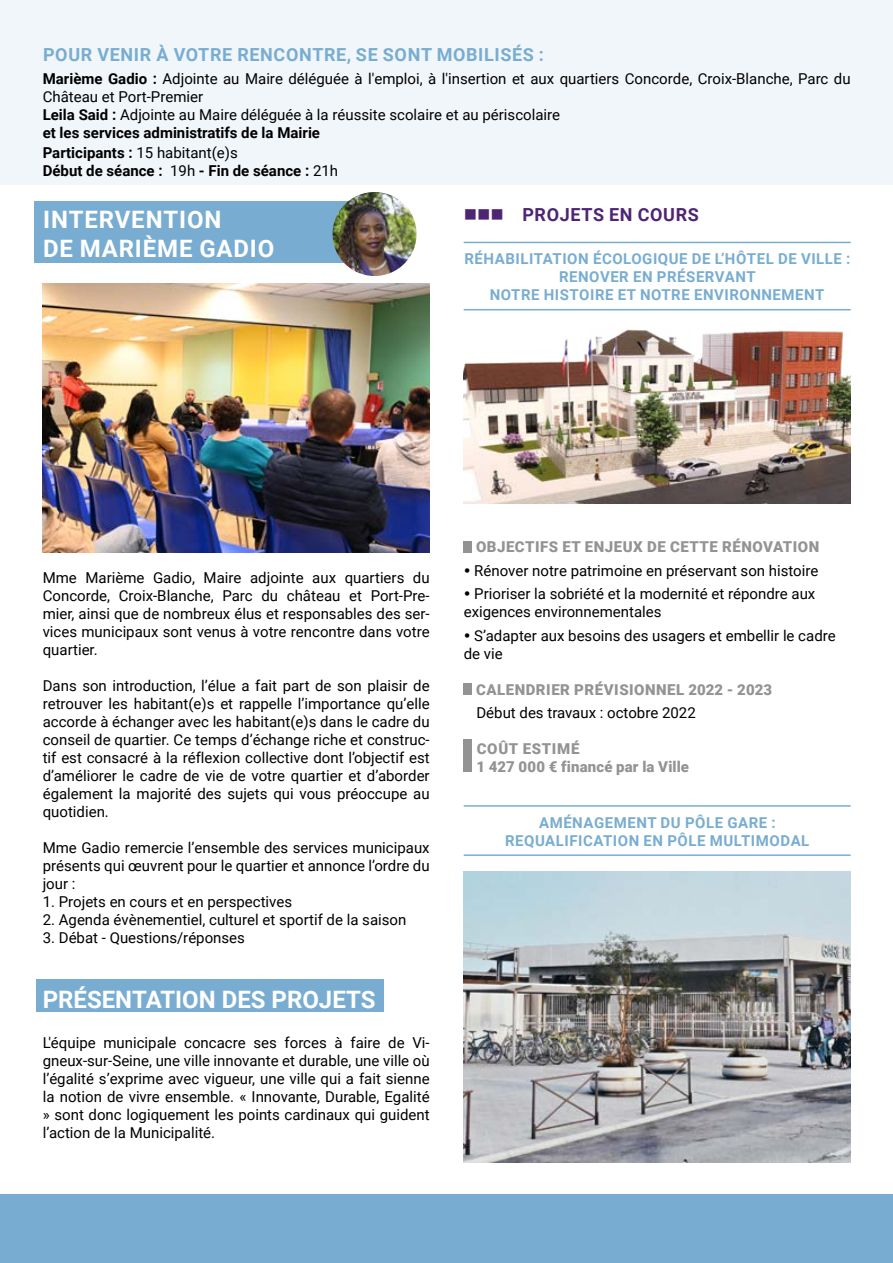
<style>
.page{position:relative;width:893px;height:1263px;background:#fff}
.page>*{position:absolute;margin:0;border:0;box-sizing:border-box;transform-origin:0 0}
.t1{font:700 24px/28.8px "Roboto";letter-spacing:.035em;color:#fff}
.t2{font:700 24px "Roboto";color:#fff}
.t3{font:700 18px "Roboto";letter-spacing:.035em;color:#78add1}
.t4{font:700 18px "Roboto";letter-spacing:.035em;color:#4e2575}
.t5{font:15px/18px "Roboto";color:#000;text-align:justify}
.t6{font:700 15px/18px "Roboto";letter-spacing:.035em;color:#78add1;text-align:center}
.t7{font:900 15px "Roboto";letter-spacing:.035em;color:#939393}
.t8{font:700 15px/18px "Roboto";color:#000}
.t9{font:900 15px/18px "Roboto";letter-spacing:.01em;color:#939393}
.s1{font-weight:700}
.s2{font-weight:400}
</style>
<div class="page">
<div style="left:0;top:1195px;width:893px;height:68px;background:#78add1"></div>
<div style="left:36px;top:979px;width:348px;height:33px;background:#78add1"></div>
<div style="left:0;top:0;width:893px;height:185px;background:#f1f6fa"></div>
<div style="left:34px;top:201px;width:317px;height:33px;background:#78add1"></div>
<div style="left:34px;top:234px;width:317px;height:29px;background:#78add1"></div>
<hr style="left:464px;top:242px;width:387px;height:1px;background:#78add1">
<hr style="left:464px;top:309px;width:387px;height:1px;background:#78add1">
<hr style="left:464px;top:805px;width:387px;height:2px;background:#78add1">
<hr style="left:464px;top:854px;width:387px;height:2px;background:#78add1">
<div style="left:464px;top:541px;width:8px;height:11px;background:#939393"></div>
<div style="left:464px;top:683px;width:8px;height:12px;background:#939393"></div>
<img style="left:464px;top:872px;width:387px;height:290px">
<img style="left:464px;top:329px;width:387px;height:175px">
<img style="left:43px;top:283px;width:387px;height:269px">
<img style="left:333px;top:192px;width:84px;height:84px;border-radius:42px">
<div style="left:464px;top:739px;width:8px;height:33px;background:#939393"></div>
<p class="t3" style="left:43px;top:47px;width:502px">POUR VENIR À VOTRE RENCONTRE, SE SONT MOBILISÉS :</p>
<p class="t5" style="left:43px;top:71px;width:809px;text-align:left"><span class="s1">Marième Gadio :</span> Adjointe au Maire déléguée à l'emploi, à l'insertion et aux quartiers Concorde, Croix-Blanche, Parc du Château et Port-Premier<br><span class="s1">Leila Said :</span> Adjointe au Maire déléguée à la réussite scolaire et au périscolaire<br><span class="s1">et les services administratifs de la Mairie</span></p>
<p class="t8" style="left:43px;top:145px;width:297px">Participants : <span class="s2">15 habitant(e)s<br></span>Début de séance : <span class="s2">19h</span> - Fin de séance : <span class="s2">21h</span></p>
<h1 class="t1" style="left:43px;top:208px;width:233px">INTERVENTION<br>DE MARIÈME GADIO</h1>
<p class="t4" style="left:464px;top:208px;width:237px">■■■ PROJETS EN COURS</p>
<p class="t6" style="left:464px;top:250px;width:387px">RÉHABILITATION ÉCOLOGIQUE DE L’HÔTEL DE VILLE :<br>RENOVER EN PRÉSERVANT<br>NOTRE HISTOIRE ET NOTRE ENVIRONNEMENT</p>
<p class="t5" style="left:43px;top:570px;width:388px">Mme Marième Gadio, Maire adjointe aux quartiers du Concorde, Croix-Blanche, Parc du château et Port-Pre&shy;mier, ainsi que de nombreux élus et responsables des ser&shy;vices municipaux sont venus à votre rencontre dans votre quartier.</p>
<p class="t5" style="left:43px;top:678px;width:388px">Dans son introduction, l’élue a fait part de son plaisir de retrouver les habitant(e)s et rappelle l’importance qu’elle accorde à échanger avec les habitant(e)s dans le cadre du conseil de quartier. Ce temps d’échange riche et construc&shy;tif est consacré à la réflexion collective dont l’objectif est d’améliorer le cadre de vie de votre quartier et d’aborder également la majorité des sujets qui vous préoccupe au quotidien.</p>
<p class="t5" style="left:43px;top:840px;width:388px">Mme Gadio remercie l’ensemble des services municipaux présents qui œuvrent pour le quartier et annonce l’ordre du jour :</p>
<p class="t5" style="left:43px;top:894px;width:251px">1. Projets en cours et en perspectives</p>
<p class="t5" style="left:43px;top:912px;width:365px">2. Agenda évènementiel, culturel et sportif de la saison</p>
<p class="t5" style="left:43px;top:930px;width:204px">3. Débat - Questions/réponses</p>
<h1 class="t2" style="left:43px;top:990px;width:334px">PRÉSENTATION DES PROJETS</h1>
<p class="t5" style="left:43px;top:1034px;width:388px">L'équipe municipale concacre ses forces à faire de Vi&shy;gneux-sur-Seine, une ville innovante et durable, une ville où l’égalité s’exprime avec vigueur, une ville qui a fait sienne la notion de vivre ensemble. « Innovante, Durable, Egalité » sont donc logiquement les points cardinaux qui guident l’action de la Municipalité.</p>
<p class="t7" style="left:476px;top:541px;width:345px">OBJECTIFS ET ENJEUX DE CETTE RÉNOVATION</p>
<p class="t5" style="left:464px;top:563px;width:356px">• Rénover notre patrimoine en préservant son histoire</p>
<p class="t5" style="left:464px;top:586px;width:353px">• Prioriser la sobriété et la modernité et répondre aux exigences environnementales</p>
<p class="t5" style="left:464px;top:627px;width:374px">• S’adapter aux besoins des usagers et embellir le cadre de vie</p>
<p class="t7" style="left:476px;top:683px;width:298px">CALENDRIER PRÉVISIONNEL 2022 - 2023</p>
<p class="t5" style="left:476px;top:705px;width:221px">Début des travaux : octobre 2022</p>
<p class="t9" style="left:476px;top:740px;width:214px">COÛT ESTIMÉ<br>1 427 000 € financé par la Ville</p>
<p class="t6" style="left:505px;top:815px;width:306px">AMÉNAGEMENT DU PÔLE GARE :<br>REQUALIFICATION EN PÔLE MULTIMODAL</p>
</div>
